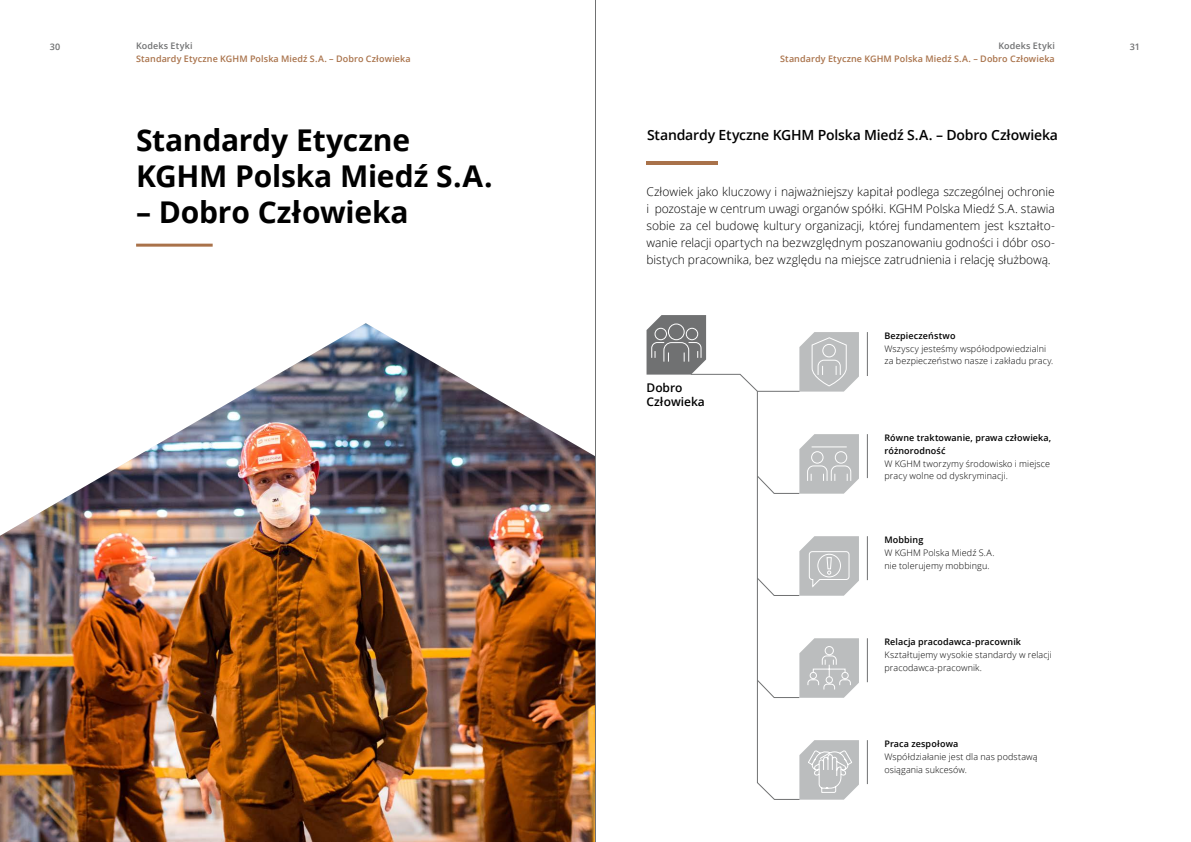
<style>
.page{position:relative;width:1191px;height:842px;background:#fff}
.page>*{position:absolute;margin:0;border:0;box-sizing:border-box;transform-origin:0 0}
.t1{font:700 30px/36px "Open Sans";letter-spacing:-.01em;color:#000}
.t2{font:600 14px "Open Sans";letter-spacing:-.015em;color:#000}
.t3{font:300 12px/17px "Open Sans";letter-spacing:-.005em;color:#000;text-align:justify}
.t4{font:600 12px/14px "Open Sans";color:#000}
.t5{font:300 9px/12.8px "Open Sans";letter-spacing:.01em;color:#000}
.t6{font:600 9px/12.8px "Open Sans";letter-spacing:.01em;color:#000}
.t7{font:600 9px "Open Sans";letter-spacing:.01em;color:#a9724a}
.t8{font:600 9px "Open Sans";letter-spacing:.015em;color:#707172}
</style>
<div class="page">
<img style="left:0;top:323px;width:595px;height:519px">
<hr style="left:136px;top:244px;width:77px;height:3px;background:#a9724a">
<hr style="left:646px;top:162px;width:72px;height:3px;background:#a9724a">
<hr style="left:867px;top:332px;width:1px;height:44px;background:#707172">
<hr style="left:867px;top:434px;width:1px;height:44px;background:#707172">
<hr style="left:867px;top:536px;width:1px;height:44px;background:#707172">
<hr style="left:867px;top:740px;width:1px;height:44px;background:#707172">
<hr style="left:867px;top:638px;width:1px;height:44px;background:#707172">
<svg style="left:646px;top:315px;width:213px;height:485px"></svg>
<hr style="left:595px;top:0;width:1px;height:842px;background:#707172">
<p class="t8" style="left:998px;top:40px;width:58px">Kodeks Etyki</p>
<p class="t7" style="left:780px;top:53px;width:276px">Standardy Etyczne KGHM Polska Miedź S.A. – Dobro Człowieka</p>
<p class="t8" style="left:50px;top:40px;width:12px">30</p>
<p class="t8" style="left:136px;top:40px;width:58px">Kodeks Etyki</p>
<p class="t8" style="left:1129px;top:40px;width:12px">31</p>
<p class="t7" style="left:136px;top:53px;width:276px">Standardy Etyczne KGHM Polska Miedź S.A. – Dobro Człowieka</p>
<h1 class="t1" style="left:136px;top:121px;width:358px">Standardy Etyczne<br>KGHM Polska Miedź S.A.</h1>
<h1 class="t1" style="left:136px;top:193px;width:274px">– Dobro Człowieka</h1>
<p class="t2" style="left:647px;top:125px;width:412px">Standardy Etyczne KGHM Polska Miedź S.A. – Dobro Człowieka</p>
<p class="t3" style="left:646px;top:183px;width:410px">Człowiek jako kluczowy i najważniejszy kapitał podlega szczególnej ochronie i pozostaje w centrum uwagi organów spółki. KGHM Polska Miedź S.A. stawia sobie za cel budowę kultury organizacji, której fundamentem jest kształto&shy;wanie relacji opartych na bezwzględnym poszanowaniu godności i dóbr oso&shy;bistych pracownika, bez względu na miejsce zatrudnienia i relację służbową.</p>
<p class="t4" style="left:646px;top:381px;width:60px">Dobro<br>Człowieka</p>
<p class="t6" style="left:884px;top:329px;width:73px">Bezpieczeństwo</p>
<p class="t5" style="left:884px;top:342px;width:170px">Wszyscy jesteśmy współodpowiedzialni za bezpieczeństwo nasze i zakładu pracy.</p>
<p class="t6" style="left:884px;top:431px;width:168px">Równe traktowanie, prawa człowieka, różnorodność</p>
<p class="t5" style="left:884px;top:457px;width:167px">W KGHM tworzymy środowisko i miejsce pracy wolne od dyskryminacji.</p>
<p class="t6" style="left:884px;top:533px;width:40px">Mobbing</p>
<p class="t5" style="left:884px;top:546px;width:111px">W KGHM Polska Miedź S.A. nie tolerujemy mobbingu.</p>
<p class="t6" style="left:884px;top:635px;width:138px">Relacja pracodawca-pracownik</p>
<p class="t5" style="left:884px;top:648px;width:169px">Kształtujemy wysokie standardy w relacji pracodawca-pracownik.</p>
<p class="t6" style="left:884px;top:737px;width:75px">Praca zespołowa</p>
<p class="t5" style="left:884px;top:750px;width:155px">Współdziałanie jest dla nas podstawą osiągania sukcesów.</p>
</div>
